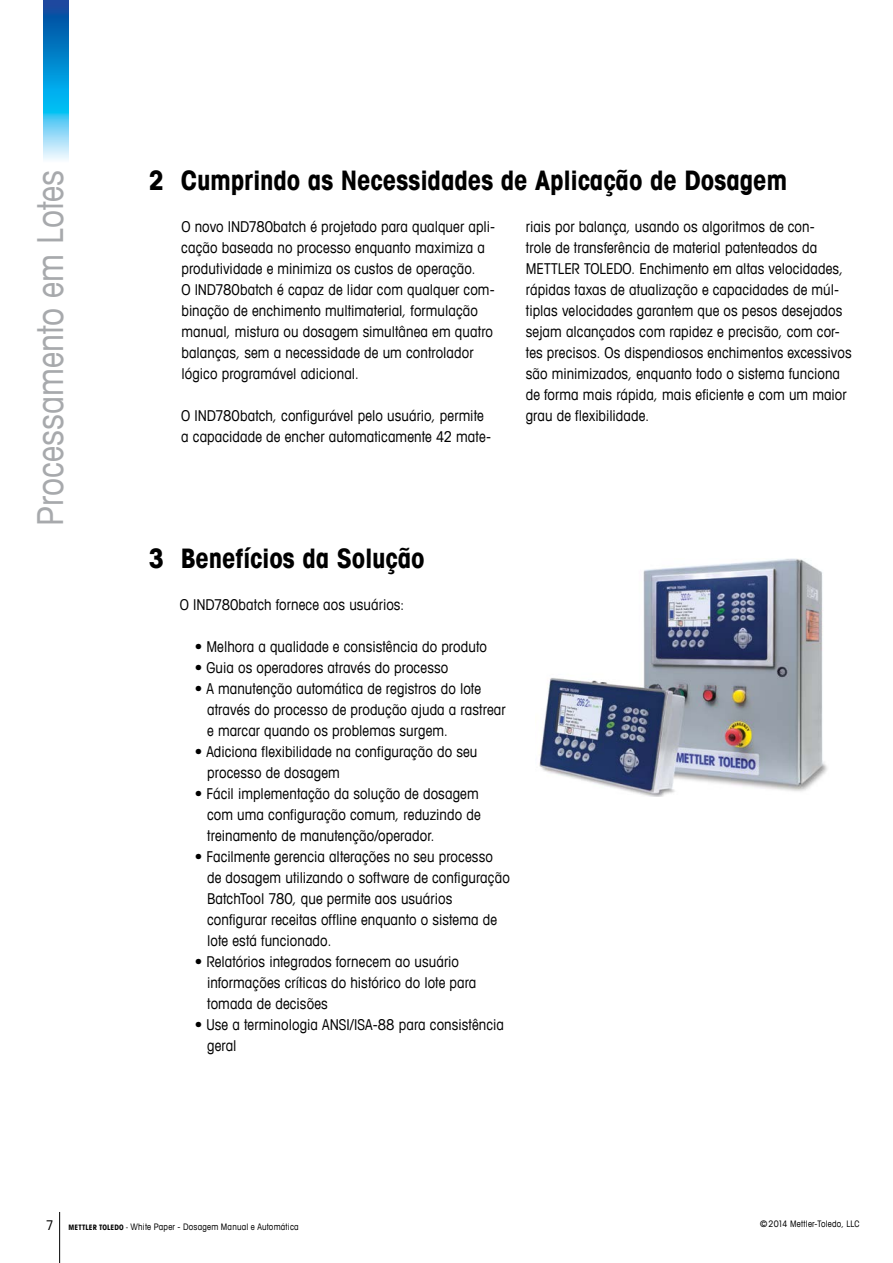
<style>
.page{position:relative;width:893px;height:1263px;background:#fff}
.page>*{position:absolute;margin:0;border:0;box-sizing:border-box;transform-origin:0 0}
.t1{font:condensed 36px "Avant Garde Com";color:#a7a9ac}
.t2{font:700 condensed 27px "Avant Garde Com";letter-spacing:-.005em;color:#000}
.t3{font:condensed 15px/21px "Avant Garde Com";letter-spacing:.005em;color:#000}
.t4{font:condensed 9px "Avant Garde Com";letter-spacing:.025em;color:#000}
.s1{font-size:13.5px}
.s2{font-weight:700;font-size:7.5px}
.s3{font-size:7.5px}
</style>
<div class="page">
<hr style="left:59px;top:1212px;width:1px;height:51px;background:#000">
<img style="left:43px;top:0;width:26px;height:160px">
<img style="left:539px;top:558px;width:289px;height:238px">
<h1 class="t1" style="left:28px;top:526px;width:357px;rotate:-90deg">Processamento em Lotes</h1>
<h2 class="t2" style="left:149px;top:163px;width:640px">2 Cumprindo as Necessidades de Aplicação de Dosagem</h2>
<p class="t3" style="left:181px;top:216px;width:315px">O novo IND780batch é projetado para qualquer apli&shy;cação baseada no processo enquanto maximiza a produtividade e minimiza os custos de operação.<br>O IND780batch é capaz de lidar com qualquer com&shy;binação de enchimento multimaterial, formulação manual, mistura ou dosagem simultânea em quatro balanças, sem a necessidade de um controlador lógico programável adicional.</p>
<p class="t3" style="left:181px;top:405px;width:311px">O IND780batch, configurável pelo usuário, permite a capacidade de encher automaticamente 42 mate-</p>
<p class="t3" style="left:526px;top:216px;width:327px">riais por balança, usando os algoritmos de con-<br>trole de transferência de material patenteados da METTLER TOLEDO. Enchimento em altas velocidades, rápidas taxas de atualização e capacidades de múl&shy;tiplas velocidades garantem que os pesos desejados sejam alcançados com rapidez e precisão, com cor&shy;tes precisos. Os dispendiosos enchimentos excessivos são minimizados, enquanto todo o sistema funciona de forma mais rápida, mais eficiente e com um maior grau de flexibilidade.</p>
<h2 class="t2" style="left:149px;top:541px;width:277px">3 Benefícios da Solução</h2>
<p class="t3" style="left:180px;top:594px;width:226px">O IND780batch fornece aos usuários:</p>
<p class="t3" style="left:195px;top:636px;width:294px">• Melhora a qualidade e consistência do produto</p>
<p class="t3" style="left:195px;top:657px;width:255px">• Guia os operadores através do processo</p>
<p class="t3" style="left:207px;top:678px;width:300px;text-indent:-12px">• A manutenção automática de registros do lote através do processo de produção ajuda a rastrear e marcar quando os problemas surgem.</p>
<p class="t3" style="left:207px;top:741px;width:272px;text-indent:-13px">• Adiciona flexibilidade na configuração do seu processo de dosagem</p>
<p class="t3" style="left:207px;top:783px;width:275px;text-indent:-12px">• Fácil implementação da solução de dosagem com uma configuração comum, reduzindo de treinamento de manutenção/operador.</p>
<p class="t3" style="left:207px;top:846px;width:304px;text-indent:-12px">• Facilmente gerencia alterações no seu processo de dosagem utilizando o software de configuração BatchTool 780, que permite aos usuários configurar receitas offline enquanto o sistema de lote está funcionado.</p>
<p class="t3" style="left:207px;top:951px;width:271px;text-indent:-12px">• Relatórios integrados fornecem ao usuário informações críticas do histórico do lote para tomada de decisões</p>
<p class="t3" style="left:207px;top:1014px;width:298px;text-indent:-12px">• Use a terminologia ANSI/ISA-88 para consistência geral</p>
<p class="t4" style="left:46px;top:1221px;width:254px"><span class="s1">7</span> <span class="s2">METTLER TOLEDO</span> <span class="s3">-</span> White Paper - Dosagem Manual e Automática</p>
<p class="t4" style="left:760px;top:1218px;width:101px">©2014 Mettler-Toledo, LLC</p>
</div>
